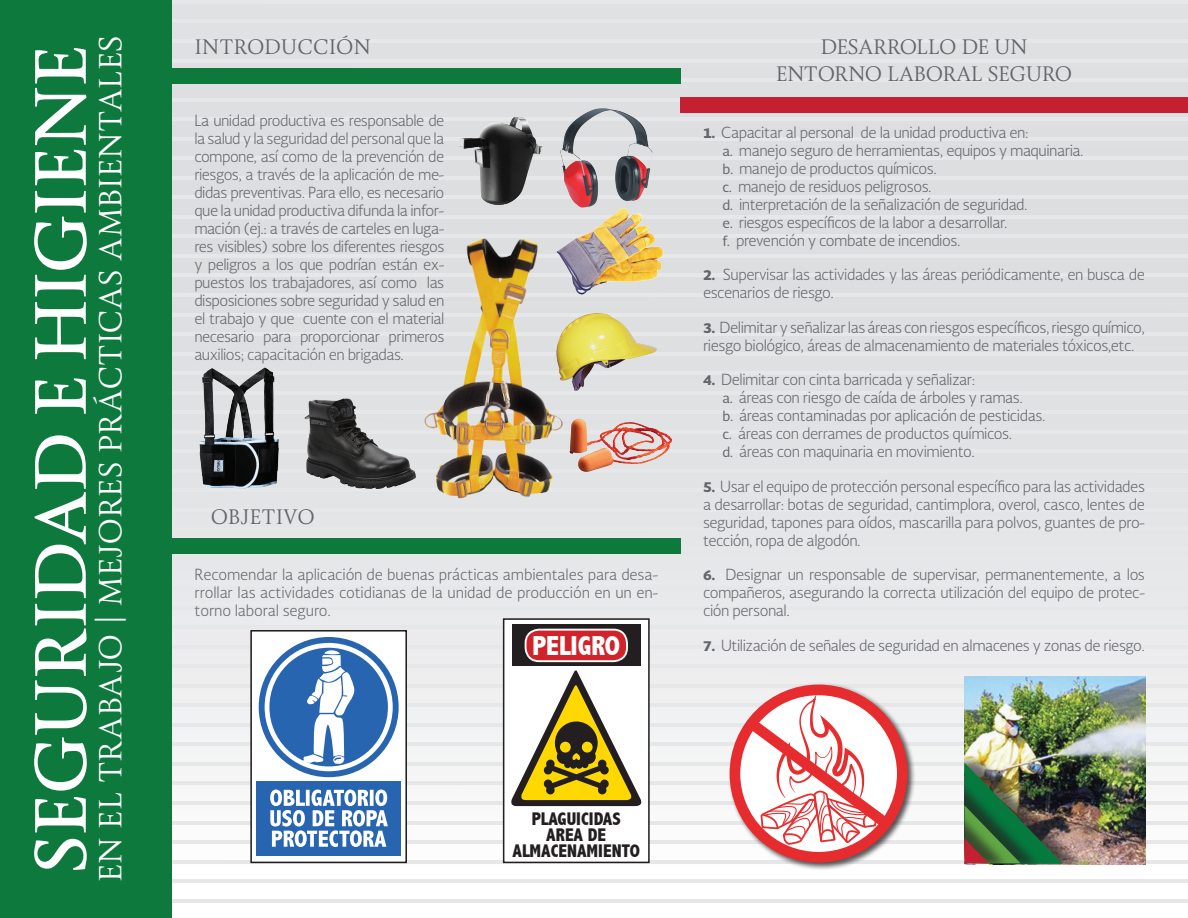
<style>
.page{position:relative;width:1188px;height:918px;background:#fff}
.page>*{position:absolute;margin:0;border:0;box-sizing:border-box;transform-origin:0 0}
.t1{font:700 67.5px "Soberana Titular";letter-spacing:-.02em;color:#fff}
.t2{font:29.7px "Soberana Titular";color:#fff}
.t3{font:800 condensed 27.6px "Abadi";color:#fff}
.t4{font:19.5px "Soberana Titular";letter-spacing:-.025em;color:#64656a}
.t5{font:19.5px "Soberana Titular";color:#64656a}
.t6{font:800 condensed 18.3px/15.9px "Abadi";color:#231f20;text-align:center}
.t7{font:300 15px/18px "Soberana Sans";letter-spacing:-.03em;color:#64656a;text-align:justify}
.s1{font-weight:900;font-size:13.5px}
.s2{font-weight:400;font-size:13.5px}
</style>
<div class="page">
<img style="left:649px;top:149px;width:539px;height:716px">
<div style="left:649px;top:4px;width:539px;height:145px;background:#dfe0e2"></div>
<hr style="left:0;top:195px;width:1188px;height:4px;background:#e6e7e9">
<hr style="left:0;top:215px;width:1188px;height:4px;background:#e6e7e9">
<hr style="left:0;top:234px;width:1188px;height:4px;background:#e6e7e9">
<hr style="left:0;top:254px;width:1188px;height:4px;background:#e6e7e9">
<hr style="left:0;top:274px;width:1188px;height:3px;background:#e6e7e9">
<hr style="left:0;top:293px;width:1188px;height:4px;background:#e6e7e9">
<hr style="left:0;top:313px;width:1188px;height:3px;background:#e6e7e9">
<hr style="left:0;top:332px;width:1188px;height:4px;background:#e6e7e9">
<hr style="left:0;top:352px;width:1188px;height:4px;background:#e6e7e9">
<hr style="left:0;top:371px;width:1188px;height:4px;background:#e6e7e9">
<hr style="left:0;top:391px;width:1188px;height:4px;background:#e6e7e9">
<hr style="left:0;top:410px;width:1188px;height:4px;background:#e6e7e9">
<hr style="left:0;top:0;width:1188px;height:4px;background:#e6e7e9">
<hr style="left:0;top:20px;width:1188px;height:3px;background:#e6e7e9">
<hr style="left:0;top:39px;width:1188px;height:4px;background:#e6e7e9">
<hr style="left:0;top:59px;width:1188px;height:3px;background:#e6e7e9">
<hr style="left:0;top:78px;width:1188px;height:4px;background:#e6e7e9">
<hr style="left:0;top:98px;width:1188px;height:3px;background:#e6e7e9">
<hr style="left:0;top:117px;width:1188px;height:4px;background:#e6e7e9">
<hr style="left:0;top:137px;width:1188px;height:4px;background:#e6e7e9">
<hr style="left:0;top:156px;width:1188px;height:4px;background:#e6e7e9">
<hr style="left:0;top:176px;width:1188px;height:4px;background:#e6e7e9">
<hr style="left:0;top:430px;width:1188px;height:4px;background:#e6e7e9">
<hr style="left:0;top:449px;width:1188px;height:4px;background:#e6e7e9">
<hr style="left:0;top:469px;width:1188px;height:4px;background:#e6e7e9">
<hr style="left:0;top:488px;width:1188px;height:4px;background:#e6e7e9">
<hr style="left:0;top:508px;width:1188px;height:4px;background:#e6e7e9">
<hr style="left:0;top:528px;width:1188px;height:3px;background:#e6e7e9">
<hr style="left:0;top:547px;width:1188px;height:4px;background:#e6e7e9">
<hr style="left:0;top:567px;width:1188px;height:3px;background:#e6e7e9">
<hr style="left:0;top:586px;width:1188px;height:4px;background:#e6e7e9">
<hr style="left:0;top:606px;width:1188px;height:4px;background:#e6e7e9">
<hr style="left:0;top:625px;width:1188px;height:4px;background:#e6e7e9">
<hr style="left:0;top:645px;width:1188px;height:4px;background:#e6e7e9">
<hr style="left:0;top:664px;width:1188px;height:4px;background:#e6e7e9">
<hr style="left:0;top:684px;width:1188px;height:4px;background:#e6e7e9">
<hr style="left:0;top:703px;width:1188px;height:4px;background:#e6e7e9">
<hr style="left:0;top:723px;width:1188px;height:4px;background:#e6e7e9">
<hr style="left:0;top:742px;width:1188px;height:4px;background:#e6e7e9">
<hr style="left:0;top:762px;width:1188px;height:4px;background:#e6e7e9">
<hr style="left:0;top:782px;width:1188px;height:3px;background:#e6e7e9">
<hr style="left:0;top:801px;width:1188px;height:4px;background:#e6e7e9">
<hr style="left:0;top:821px;width:1188px;height:3px;background:#e6e7e9">
<hr style="left:0;top:840px;width:1188px;height:4px;background:#e6e7e9">
<svg style="left:172px;top:860px;width:1016px;height:4px;background:#dfe0e2"></svg>
<hr style="left:0;top:879px;width:1188px;height:4px;background:#e6e7e9">
<hr style="left:0;top:899px;width:1188px;height:4px;background:#e6e7e9">
<img style="left:585px;top:390px;width:92px;height:114px">
<div style="left:0;top:0;width:172px;height:918px;background:#0d793d"></div>
<div style="left:172px;top:68px;width:509px;height:16px;background:#0d793d"></div>
<div style="left:681px;top:97px;width:507px;height:15px;background:#c42032"></div>
<div style="left:172px;top:538px;width:509px;height:16px;background:#0d793d"></div>
<img style="left:410px;top:199px;width:175px;height:334px">
<img style="left:292px;top:398px;width:150px;height:91px">
<img style="left:545px;top:308px;width:117px;height:88px">
<img style="left:187px;top:360px;width:105px;height:139px">
<img style="left:554px;top:106px;width:102px;height:100px">
<img style="left:964px;top:676px;width:181px;height:188px">
<div style="left:728px;top:683px;width:188px;height:187px;background:#231f20;opacity:.75"></div>
<div style="left:730px;top:685px;width:178px;height:178px;border:11px solid #e62c2f;border-radius:50%"></div>
<svg style="left:736px;top:694px;width:164px;height:152px"></svg>
<div style="left:504px;top:619px;width:145px;height:243px;background:#fff"></div>
<div style="left:503px;top:618px;width:147px;height:245px;border:2px solid #231f20"></div>
<div style="left:512px;top:625px;width:128px;height:41px;background:#231f20"></div>
<div style="left:526px;top:630px;width:101px;height:31px;background:#d1232a;border-radius:14px"></div>
<div style="left:525px;top:629px;width:103px;height:33px;border:2px solid #fff;border-radius:14px"></div>
<svg style="left:511px;top:671px;width:131px;height:135px"></svg>
<svg style="left:253px;top:637px;width:151px;height:219px"></svg>
<div style="left:250px;top:630px;width:157px;height:233px;border:2px solid #231f20"></div>
<div style="left:259px;top:637px;width:140px;height:140px;border:6px solid #2865b1;border-radius:50%"></div>
<div style="left:269px;top:648px;width:119px;height:118px;background:#2865b1;border-radius:50%"></div>
<svg style="left:301px;top:650px;width:55px;height:115px"></svg>
<div style="left:257px;top:782px;width:144px;height:74px;background:#2865b1"></div>
<svg style="left:270px;top:790px;width:118px;height:57px"></svg>
<img style="left:544px;top:206px;width:137px;height:91px">
<img style="left:440px;top:114px;width:129px;height:96px">
<div style="left:964px;top:754px;width:120px;height:110px;background:#231f20;opacity:.65"></div>
<div style="left:964px;top:754px;width:78px;height:110px;background:#231f20;opacity:.65"></div>
<div style="left:964px;top:754px;width:46px;height:110px;background:#231f20;opacity:.65"></div>
<img style="left:964px;top:763px;width:99px;height:101px">
<h1 class="t1" style="left:18px;top:873px;width:830px;rotate:-90deg">SEGURIDAD E HIGIENE</h1>
<h2 class="t2" style="left:92px;top:882px;width:848px;rotate:-90deg">EN EL TRABAJO | MEJORES PRÁCTICAS AMBIENTALES</h2>
<h3 class="t4" style="left:194px;top:35px;width:178px">INTRODUCCIÓN</h3>
<p class="t7" style="left:194px;top:111px;width:252px">La unidad productiva es responsable de la salud y la seguridad del personal que la compone, así como de la prevención de riesgos, a través de la aplicación de me&shy;didas preventivas. Para ello, es necesario que la unidad productiva difunda la infor&shy;mación (ej.: a través de carteles en luga&shy;res visibles) sobre los diferentes riesgos y peligros a los que podrían están ex&shy;puestos los trabajadores, así como las disposiciones sobre seguridad y salud en el trabajo y que cuente con el material necesario para proporcionar primeros auxilios; capacitación en brigadas.</p>
<h3 class="t5" style="left:211px;top:505px;width:106px">OBJETIVO</h3>
<p class="t7" style="left:195px;top:565px;width:465px">Recomendar la aplicación de buenas prácticas ambientales para desa&shy;rrollar las actividades cotidianas de la unidad de producción en un en&shy;torno laboral seguro.</p>
<h3 class="t3" style="left:532px;top:630px;width:27px">PELIGRO</h3>
<p class="t6" style="left:512px;top:811px;width:129px">PLAGUICIDAS<br>AREA DE<br>ALMACENAMIENTO</p>
<h3 class="t4" style="left:820px;top:35px;width:42px">DESARROLLO</h3>
<h3 class="t4" style="left:961px;top:35px;width:50px">DE UN</h3>
<h3 class="t4" style="left:776px;top:62px;width:16px">ENTORNO</h3>
<h3 class="t4" style="left:887px;top:62px;width:15px">LABORAL</h3>
<h3 class="t4" style="left:988px;top:62px;width:54px">SEGURO</h3>
<p class="t7" style="left:723px;top:123px;width:363px;text-align:left;text-indent:-20px"><span class="s1">1.</span> Capacitar al personal de la unidad productiva en:<br><span class="s2">a.</span> manejo seguro de herramientas, equipos y maquinaria. <span class="s2">b.</span> manejo de productos químicos.<br><span class="s2">c.</span> manejo de residuos peligrosos.<br><span class="s2">d.</span> interpretación de la señalización de seguridad.<br><span class="s2">e.</span> riesgos específicos de la labor a desarrollar.<br><span class="s2">f.</span> prevención y combate de incendios.</p>
<p class="t7" style="left:703px;top:265px;width:443px"><span class="s1">2.</span> Supervisar las actividades y las áreas periódicamente, en busca de escenarios de riesgo.</p>
<p class="t7" style="left:703px;top:318px;width:444px"><span class="s1">3.</span> Delimitar y señalizar las áreas con riesgos específicos, riesgo químico, riesgo biológico, áreas de almacenamiento de materiales tóxicos,etc.</p>
<p class="t7" style="left:723px;top:370px;width:324px;text-align:left;text-indent:-20px"><span class="s1">4.</span> Delimitar con cinta barricada y señalizar:<br><span class="s2">a.</span> áreas con riesgo de caída de árboles y ramas.<br><span class="s2">b.</span> áreas contaminadas por aplicación de pesticidas. <span class="s2">c.</span> áreas con derrames de productos químicos.<br><span class="s2">d.</span> áreas con maquinaria en movimiento.</p>
<p class="t7" style="left:703px;top:477px;width:444px"><span class="s1">5.</span> Usar el equipo de protección personal específico para las actividades a desarrollar: botas de seguridad, cantimplora, overol, casco, lentes de seguridad, tapones para oídos, mascarilla para polvos, guantes de pro&shy;tección, ropa de algodón.</p>
<p class="t7" style="left:703px;top:565px;width:444px"><span class="s1">6.</span> Designar un responsable de supervisar, permanentemente, a los compañeros, asegurando la correcta utilización del equipo de protec&shy;ción personal.</p>
<p class="t7" style="left:703px;top:636px;width:444px"><span class="s1">7.</span> Utilización de señales de seguridad en almacenes y zonas de riesgo.</p>
</div>
